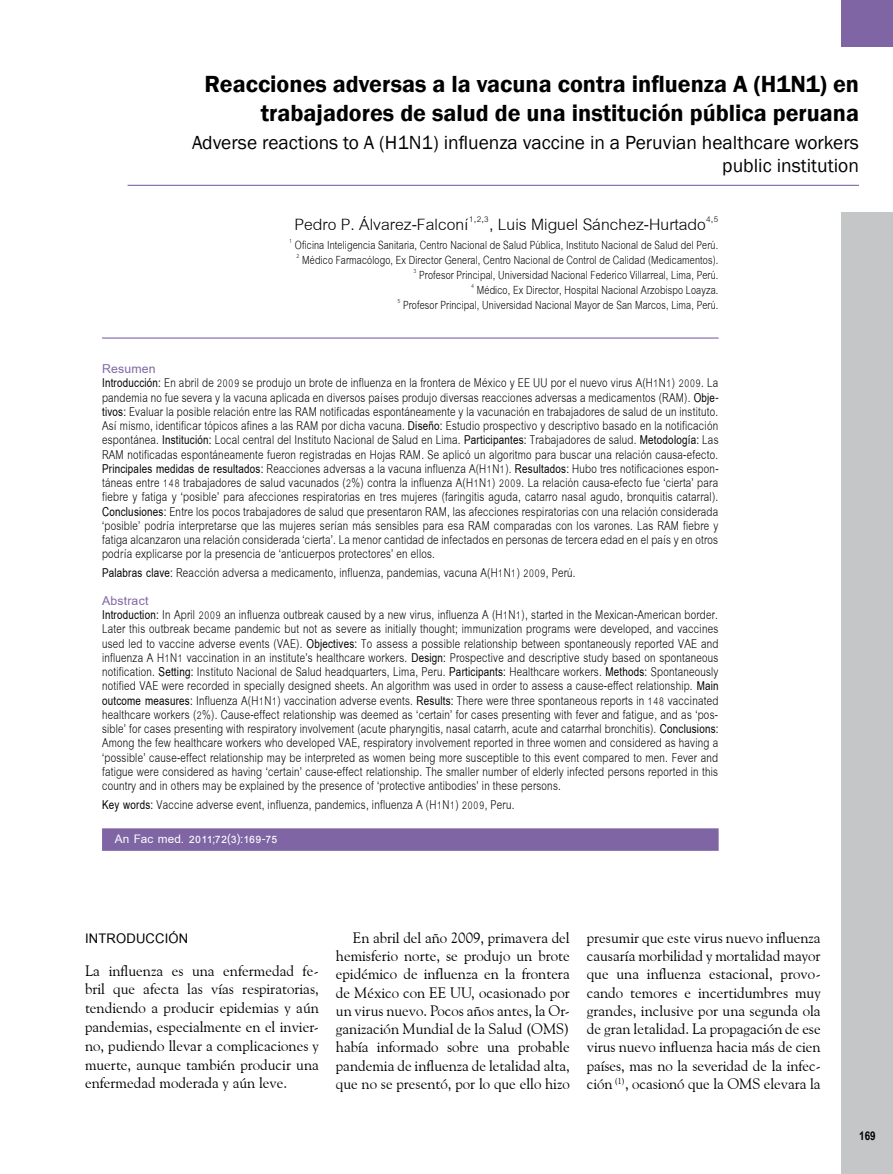
<style>
.page{position:relative;width:893px;height:1174px;background:#fff}
.page>*{position:absolute;margin:0;border:0;box-sizing:border-box;transform-origin:0 0}
.t1{font:600 24px/28.8px "Franklin Gothic";color:#000;text-align:right}
.t2{font:24px "Cordia UPC";color:#000}
.t3{font:700 20.25px "Cordia UPC";letter-spacing:.01em;color:#000}
.t4{font:19.5px/23.4px "Franklin Gothic";color:#000;text-align:right}
.t5{font:18.75px/14.2px "Cordia UPC";letter-spacing:.015em;color:#000;scale:.8 1}
.t6{font:700 18px "Cordia UPC";letter-spacing:-.015em;color:#fff}
.t7{font:17.25px/15px "Cordia UPC";letter-spacing:.01em;color:#000;text-align:right;scale:.8 1}
.t8{font:15px/18.3px "Goudy Old Style BT";color:#000;text-align:justify}
.t9{font:700 12px "Arial Narrow";color:#000}
.s1{font-weight:700;color:#7f65a4}
.s2{font-weight:700}
</style>
<div class="page">
<div style="left:842px;top:0;width:51px;height:47px;background:#7f65a4"></div>
<div style="left:842px;top:213px;width:51px;height:961px;background:#c5c6c8"></div>
<hr style="left:128px;top:185px;width:731px;height:1px;background:#7f65a4">
<hr style="left:102px;top:337px;width:617px;height:1px;background:#7f65a4">
<div style="left:102px;top:828px;width:617px;height:23px;background:#7f65a4"></div>
<p class="t1" style="left:204px;top:70px;width:656px">Reacciones adversas a la vacuna contra influenza A (H1N1) en trabajadores de salud de una institución pública peruana</p>
<p class="t4" style="left:192px;top:131px;width:668px">Adverse reactions to A (H1N1) influenza vaccine in a Peruvian healthcare workers public institution</p>
<p class="t2" style="left:295px;top:208px;width:426px">Pedro P. Álvarez-Falconí<sup>1,2,3</sup>, Luis Miguel Sánchez-Hurtado<sup>4,5</sup></p>
<p class="t7" style="left:289px;top:238px;width:538px"><sup>1</sup> Oficina Inteligencia Sanitaria, Centro Nacional de Salud Pública, Instituto Nacional de Salud del Perú.<br><sup>2</sup> Médico Farmacólogo, Ex Director General, Centro Nacional de Control de Calidad (Medicamentos).<br><sup>3</sup> Profesor Principal, Universidad Nacional Federico Villarreal, Lima, Perú.<br><sup>4</sup> Médico, Ex Director, Hospital Nacional Arzobispo Loayza.<br><sup>5</sup> Profesor Principal, Universidad Nacional Mayor de San Marcos, Lima, Perú.</p>
<p class="t5" style="left:102px;top:362px;width:772px"><span class="s1">Resumen<br></span><span class="s2">Introducción:</span> En abril de 2009 se produjo un brote de influenza en la frontera de México y EE UU por el nuevo virus A(H1N1) 2009. La pandemia no fue severa y la vacuna aplicada en diversos países produjo diversas reacciones adversas a medicamentos (RAM). <span class="s2">Obje&shy;tivos:</span> Evaluar la posible relación entre las RAM notificadas espontáneamente y la vacunación en trabajadores de salud de un instituto.<br>Así mismo, identificar tópicos afines a las RAM por dicha vacuna. <span class="s2">Diseño:</span> Estudio prospectivo y descriptivo basado en la notificación espontánea. <span class="s2">Institución:</span> Local central del Instituto Nacional de Salud en Lima. <span class="s2">Participantes:</span> Trabajadores de salud. <span class="s2">Metodología:</span> Las RAM notificadas espontáneamente fueron registradas en Hojas RAM. Se aplicó un algoritmo para buscar una relación causa-efecto.<br><span class="s2">Principales medidas de resultados:</span> Reacciones adversas a la vacuna influenza A(H1N1). <span class="s2">Resultados:</span> Hubo tres notificaciones espon&shy;táneas entre 148 trabajadores de salud vacunados (2%) contra la influenza A(H1N1) 2009. La relación causa-efecto fue ‘cierta’ para fiebre y fatiga y ‘posible’ para afecciones respiratorias en tres mujeres (faringitis aguda, catarro nasal agudo, bronquitis catarral).<br><span class="s2">Conclusiones:</span> Entre los pocos trabajadores de salud que presentaron RAM, las afecciones respiratorias con una relación considerada ‘posible’ podría interpretarse que las mujeres serían más sensibles para esa RAM comparadas con los varones. Las RAM fiebre y fatiga alcanzaron una relación considerada ‘cierta’. La menor cantidad de infectados en personas de tercera edad en el país y en otros podría explicarse por la presencia de ‘anticuerpos protectores’ en ellos.</p>
<p class="t5" style="left:102px;top:559px;width:593px;line-height:27.8px"><span class="s2">Palabras clave:</span> Reacción adversa a medicamento, influenza, pandemias, vacuna A(H1N1) 2009, Perú.<br><span class="s1">Abstract</span></p>
<p class="t5" style="left:102px;top:608px;width:772px;text-align:justify"><span class="s2">Introduction:</span> In April 2009 an influenza outbreak caused by a new virus, influenza A (H1N1), started in the Mexican-American border.<br>Later this outbreak became pandemic but not as severe as initially thought; immunization programs were developed, and vaccines used led to vaccine adverse events (VAE). <span class="s2">Objectives:</span> To assess a possible relationship between spontaneously reported VAE and influenza A H1N1 vaccination in an institute’s healthcare workers. <span class="s2">Design:</span> Prospective and descriptive study based on spontaneous notification. <span class="s2">Setting:</span> Instituto Nacional de Salud headquarters, Lima, Peru. <span class="s2">Participants:</span> Healthcare workers. <span class="s2">Methods:</span> Spontaneously notified VAE were recorded in specially designed sheets. An algorithm was used in order to assess a cause-effect relationship. <span class="s2">Main outcome measures:</span> Influenza A(H1N1) vaccination adverse events. <span class="s2">Results:</span> There were three spontaneous reports in 148 vaccinated healthcare workers (2%). Cause-effect relationship was deemed as ‘certain’ for cases presenting with fever and fatigue, and as ‘pos&shy;sible’ for cases presenting with respiratory involvement (acute pharyngitis, nasal catarrh, acute and catarrhal bronchitis). <span class="s2">Conclusions:<br></span>Among the few healthcare workers who developed VAE, respiratory involvement reported in three women and considered as having a ‘possible’ cause-effect relationship may be interpreted as women being more susceptible to this event compared to men. Fever and fatigue were considered as having ‘certain’ cause-effect relationship. The smaller number of elderly infected persons reported in this country and in others may be explained by the presence of ‘protective antibodies’ in these persons.</p>
<p class="t5" style="left:102px;top:797px;width:517px"><span class="s2">Key words:</span> Vaccine adverse event, influenza, pandemics, influenza A (H1N1) 2009, Peru.</p>
<p class="t6" style="left:115px;top:828px;width:164px">An Fac med. 2011;72(3):169-75</p>
<p class="t3" style="left:85px;top:926px;width:105px">Introducción</p>
<p class="t8" style="left:85px;top:960px;width:235px;line-height:18.8px">La influenza es una enfermedad fe&shy;bril que afecta las vías respiratorias, tendiendo a producir epidemias y aún pandemias, especialmente en el invier&shy;no, pudiendo llevar a complicaciones y muerte, aunque también producir una enfermedad moderada y aún leve.</p>
<p class="t8" style="left:336px;top:928px;width:235px;text-indent:17px">En abril del año 2009, primavera del hemisferio norte, se produjo un brote epidémico de influenza en la frontera de México con EE UU, ocasionado por un virus nuevo. Pocos años antes, la Or&shy;ganización Mundial de la Salud (OMS) había informado sobre una probable pandemia de influenza de letalidad alta, que no se presentó, por lo que ello hizo</p>
<p class="t8" style="left:587px;top:928px;width:235px">presumir que este virus nuevo influenza causaría morbilidad y mortalidad mayor que una influenza estacional, provo&shy;cando temores e incertidumbres muy grandes, inclusive por una segunda ola de gran letalidad. La propagación de ese virus nuevo influenza hacia más de cien países, mas no la severidad de la infec&shy;ción <sup>(1)</sup>, ocasionó que la OMS elevara la</p>
<p class="t9" style="left:859px;top:1126px;width:18px">169</p>
</div>
